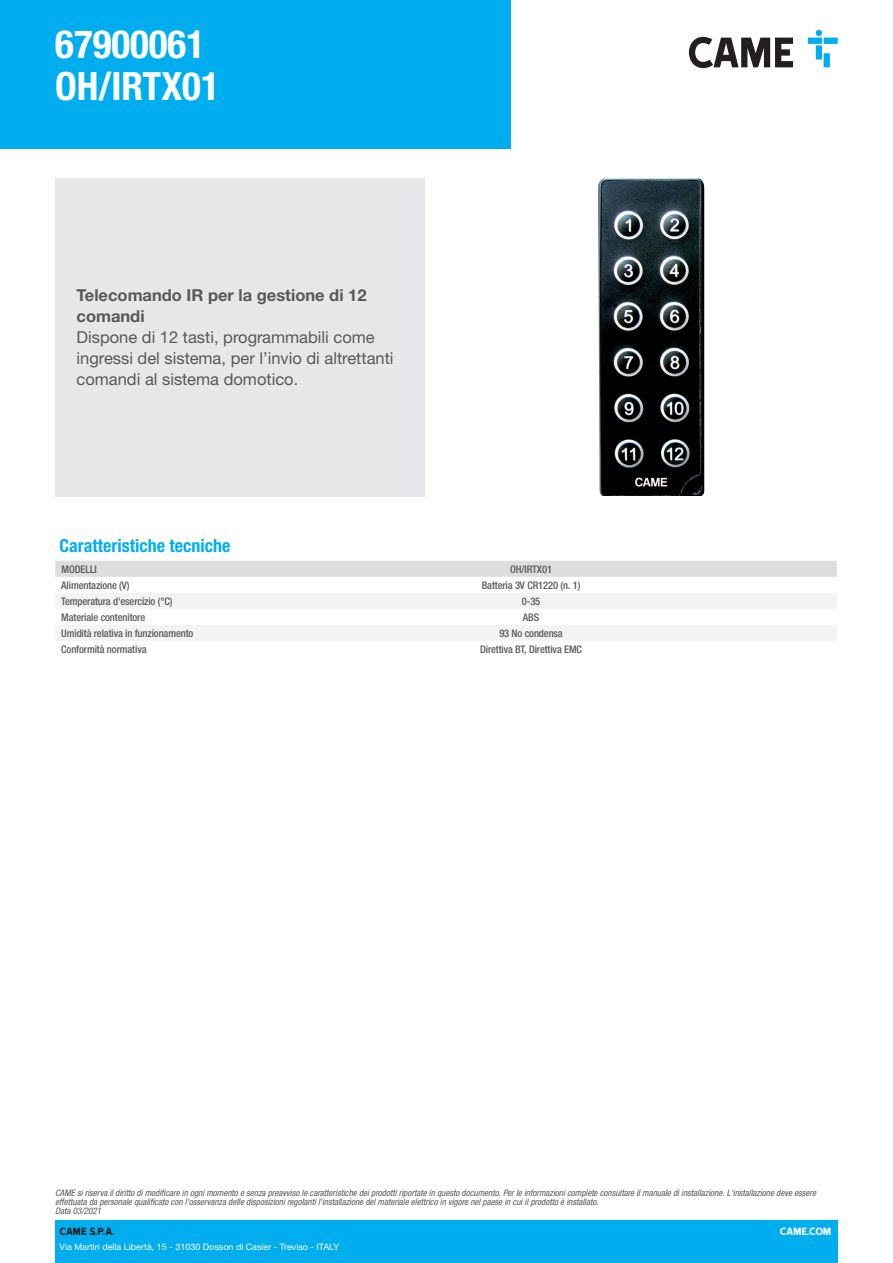
<style>
.page{position:relative;width:893px;height:1263px;background:#fff}
.page>*{position:absolute;margin:0;border:0;box-sizing:border-box;transform-origin:0 0}
.Name{font:700 condensed 39px "Helvetica Neue LTW1 G";color:#fff}
.t1{font:700 condensed 18px "Helvetica Neue LTW1 G";color:#00aeef}
.Description{font:16.5px/21px "Helvetica Neue LTW1 G";color:#57585a}
.Short_Description{font:700 16.5px/21px "Helvetica Neue LTW1 G";color:#57585a}
.t2{font:12px "Came Type";color:#231f20}
.t3{font:12px "Came Type";letter-spacing:-.025em;color:#fff}
.Feature{font:500 condensed 10.5px "Helvetica Neue LTW1 G";letter-spacing:-.01em;color:#57585a}
.Data{font:500 condensed 10.5px "Helvetica Neue LTW1 G";letter-spacing:-.01em;color:#57585a}
.t4{font:italic condensed 9px/9px "Helvetica Neue LTW1 G";color:#57585a}
.t5{font:9px "Helvetica Neue LTW1 G";color:#fff}
</style>
<div class="page">
<div style="left:55px;top:1220px;width:783px;height:43px;background:#00aeef"></div>
<div style="left:0;top:0;width:510px;height:149px;background:#00aeef"></div>
<svg style="left:689px;top:37px;width:104px;height:31px"></svg>
<svg style="left:808px;top:30px;width:30px;height:37px"></svg>
<div style="left:55px;top:178px;width:370px;height:318px;background:#e6e7e9"></div>
<img style="left:598px;top:178px;width:107px;height:318px">
<div style="left:55px;top:561px;width:782px;height:16px;background:#dcdddf"></div>
<svg style="left:56px;top:593px;width:781px;height:48px"></svg>
<p class="Name" style="left:55px;top:20px;width:151px">67900061</p>
<p class="Name" style="left:55px;top:62px;width:166px">OH/IRTX01</p>
<p class="Short_Description" style="left:77px;top:285px;width:292px">Telecomando IR per la gestione di 12 comandi</p>
<p class="Description" style="left:77px;top:327px;width:319px">Dispone di 12 tasti, programmabili come ingressi del sistema, per l’invio di altrettanti comandi al sistema domotico.</p>
<p class="t1" style="left:60px;top:535px;width:172px">Caratteristiche tecniche</p>
<p class="Feature" style="left:62px;top:562px;width:37px">MODELLI</p>
<p class="Feature" style="left:510px;top:562px;width:43px">OH/IRTX01</p>
<p class="Feature" style="left:61px;top:578px;width:70px">Alimentazione (V)</p>
<p class="Data" style="left:482px;top:578px;width:100px">Batteria 3V CR1220 (n. 1)</p>
<p class="Feature" style="left:61px;top:594px;width:113px">Temperatura d'esercizio (°C)</p>
<p class="Data" style="left:522px;top:594px;width:20px">0-35</p>
<p class="Feature" style="left:61px;top:610px;width:85px">Materiale contenitore</p>
<p class="Data" style="left:523px;top:610px;width:18px">ABS</p>
<p class="Feature" style="left:61px;top:626px;width:134px">Umidità relativa in funzionamento</p>
<p class="Data" style="left:499px;top:626px;width:65px">93 No condensa</p>
<p class="Feature" style="left:61px;top:642px;width:87px">Conformità normativa</p>
<p class="Data" style="left:480px;top:642px;width:103px">Direttiva BT, Direttiva EMC</p>
<p class="t4" style="left:55px;top:1189px;width:762px">CAME si riserva il diritto di modificare in ogni momento e senza preavviso le caratteristiche dei prodotti riportate in questo documento. Per le informazioni complete consultare il manuale di installazione. L'installazione deve essere effettuata da personale qualificato con l'osservanza delle disposizioni regolanti l'installazione del materiale elettrico in vigore nel paese in cui il prodotto è installato.<br>Data 03/2021</p>
<h3 class="t2" style="left:60px;top:1225px;width:57px">CAME S.P.A.</h3>
<p class="t5" style="left:60px;top:1241px;width:281px">Via Martiri della Libertà, 15 - 31030 Dosson di Casier - Treviso - ITALY</p>
<h3 class="t3" style="left:780px;top:1225px;width:53px">CAME.COM</h3>
</div>
